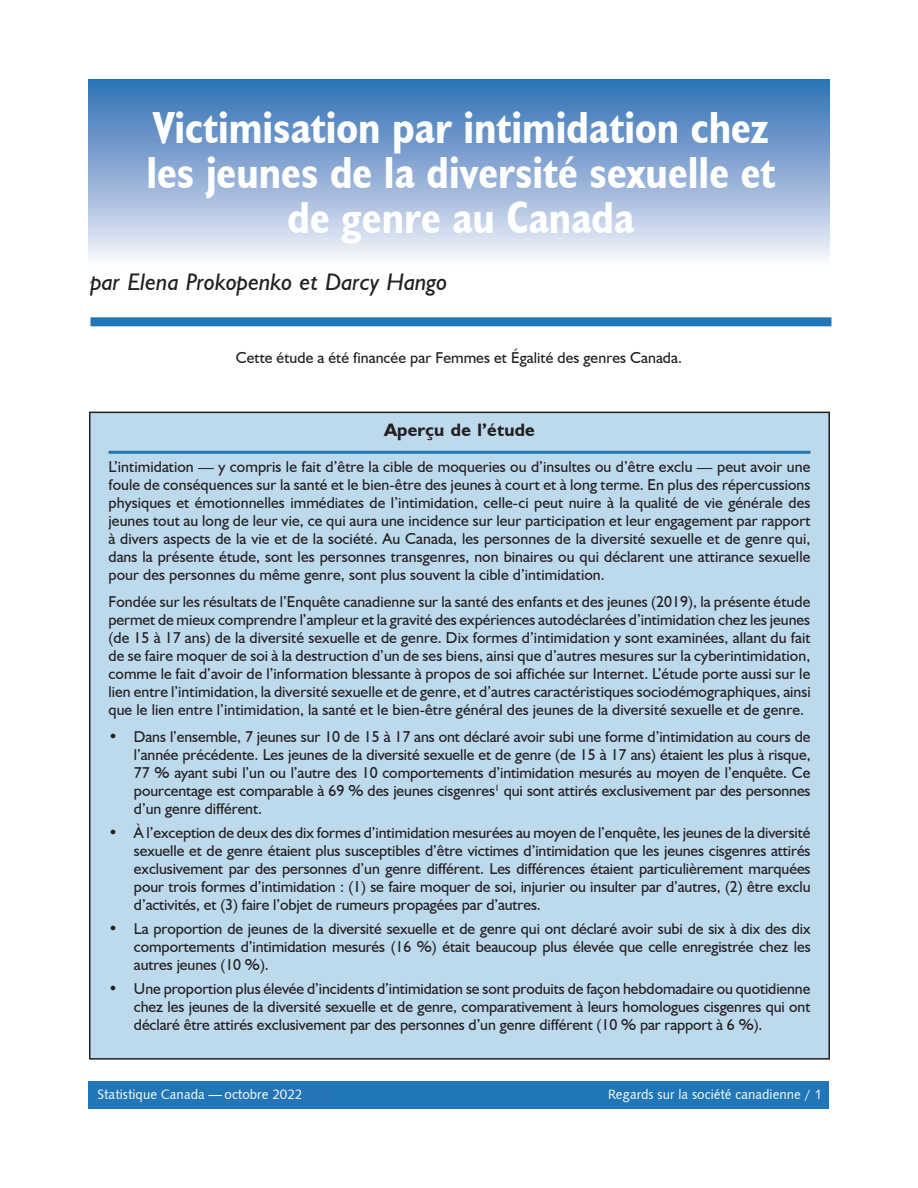
<style>
.page{position:relative;width:918px;height:1188px;background:#fff}
.page>*{position:absolute;margin:0;border:0;box-sizing:border-box;transform-origin:0 0}
.t1{font:700 condensed 45px/45px "Humanist 521 BT";color:#fff;text-align:center}
.t2{font:italic 24px "Humanist 521 BT";color:#231f20}
.t3{font:700 18px "Humanist 521 BT";letter-spacing:.01em;color:#231f20}
.t4{font:15.75px/18px "Humanist 521 BT";letter-spacing:-.005em;color:#231f20;text-align:justify}
.t5{font:13.5px "Humanist 531 BT Roman A";color:#fff}
</style>
<div class="page">
<div style="left:88px;top:1081px;width:742px;height:27px;background:#2076b7"></div>
<div style="left:88px;top:80px;width:742px;height:185px;background:linear-gradient(to bottom,#2c6eb4,#f6f2fa)"></div>
<div style="left:90px;top:412px;width:739px;height:647px;background:#bdd9ec"></div>
<hr style="left:108px;top:451px;width:702px;height:3px;background:#2076b7">
<div style="left:90px;top:317px;width:741px;height:9px;background:#2076b7"></div>
<div style="left:224px;top:1088px;width:109px;height:16px;background:#2575b6"></div>
<h1 class="t1" style="left:146px;top:104px;width:631px">Victimisation par intimidation chez les jeunes de la diversité sexuelle et de genre au Canada</h1>
<h2 class="t2" style="left:90px;top:267px;width:359px">par Elena Prokopenko et Darcy Hango</h2>
<p class="t4" style="left:236px;top:348px;width:448px">Cette étude a été financée par Femmes et Égalité des genres Canada.</p>
<p class="t3" style="left:384px;top:418px;width:152px">Aperçu de l’étude</p>
<p class="t4" style="left:108px;top:457px;width:704px">L’intimidation — y compris le fait d’être la cible de moqueries ou d’insultes ou d’être exclu — peut avoir une foule de conséquences sur la santé et le bien-être des jeunes à court et à long terme. En plus des répercussions physiques et émotionnelles immédiates de l’intimidation, celle-ci peut nuire à la qualité de vie générale des jeunes tout au long de leur vie, ce qui aura une incidence sur leur participation et leur engagement par rapport à divers aspects de la vie et de la société. Au Canada, les personnes de la diversité sexuelle et de genre qui, dans la présente étude, sont les personnes transgenres, non binaires ou qui déclarent une attirance sexuelle pour des personnes du même genre, sont plus souvent la cible d’intimidation.</p>
<p class="t4" style="left:108px;top:592px;width:704px">Fondée sur les résultats de l’Enquête canadienne sur la santé des enfants et des jeunes (2019), la présente étude permet de mieux comprendre l’ampleur et la gravité des expériences autodéclarées d’intimidation chez les jeunes (de 15 à 17 ans) de la diversité sexuelle et de genre. Dix formes d’intimidation y sont examinées, allant du fait de se faire moquer de soi à la destruction d’un de ses biens, ainsi que d’autres mesures sur la cyberintimidation, comme le fait d’avoir de l’information blessante à propos de soi affichée sur Internet. L’étude porte aussi sur le lien entre l’intimidation, la diversité sexuelle et de genre, et d’autres caractéristiques sociodémographiques, ainsi que le lien entre l’intimidation, la santé et le bien-être général des jeunes de la diversité sexuelle et de genre.</p>
<p class="t4" style="left:134px;top:727px;width:678px;text-indent:-25px">• Dans l’ensemble, 7 jeunes sur 10 de 15 à 17 ans ont déclaré avoir subi une forme d’intimidation au cours de l’année précédente. Les jeunes de la diversité sexuelle et de genre (de 15 à 17 ans) étaient les plus à risque, 77 % ayant subi l’un ou l’autre des 10 comportements d’intimidation mesurés au moyen de l’enquête. Ce pourcentage est comparable à 69 % des jeunes cisgenres<sup>1</sup> qui sont attirés exclusivement par des personnes d’un genre différent.</p>
<p class="t4" style="left:134px;top:823px;width:678px;text-indent:-25px">• À l’exception de deux des dix formes d’intimidation mesurées au moyen de l’enquête, les jeunes de la diversité sexuelle et de genre étaient plus susceptibles d’être victimes d’intimidation que les jeunes cisgenres attirés exclusivement par des personnes d’un genre différent. Les différences étaient particulièrement marquées pour trois formes d’intimidation : (1) se faire moquer de soi, injurier ou insulter par d’autres, (2) être exclu d’activités, et (3) faire l’objet de rumeurs propagées par d’autres.</p>
<p class="t4" style="left:134px;top:919px;width:678px;text-indent:-25px">• La proportion de jeunes de la diversité sexuelle et de genre qui ont déclaré avoir subi de six à dix des dix comportements d’intimidation mesurés (16 %) était beaucoup plus élevée que celle enregistrée chez les autres jeunes (10 %).</p>
<p class="t4" style="left:134px;top:979px;width:678px;text-indent:-25px">• Une proportion plus élevée d’incidents d’intimidation se sont produits de façon hebdomadaire ou quotidienne chez les jeunes de la diversité sexuelle et de genre, comparativement à leurs homologues cisgenres qui ont déclaré être attirés exclusivement par des personnes d’un genre différent (10 % par rapport à 6 %).</p>
<p class="t5" style="left:98px;top:1086px;width:224px">Statistique Canada — septembre 2022</p>
<p class="t5" style="left:608px;top:1086px;width:215px">Regards sur la société canadienne / 1</p>
<p class="t5" style="left:225px;top:1086px;width:79px">octobre 2022</p>
</div>
